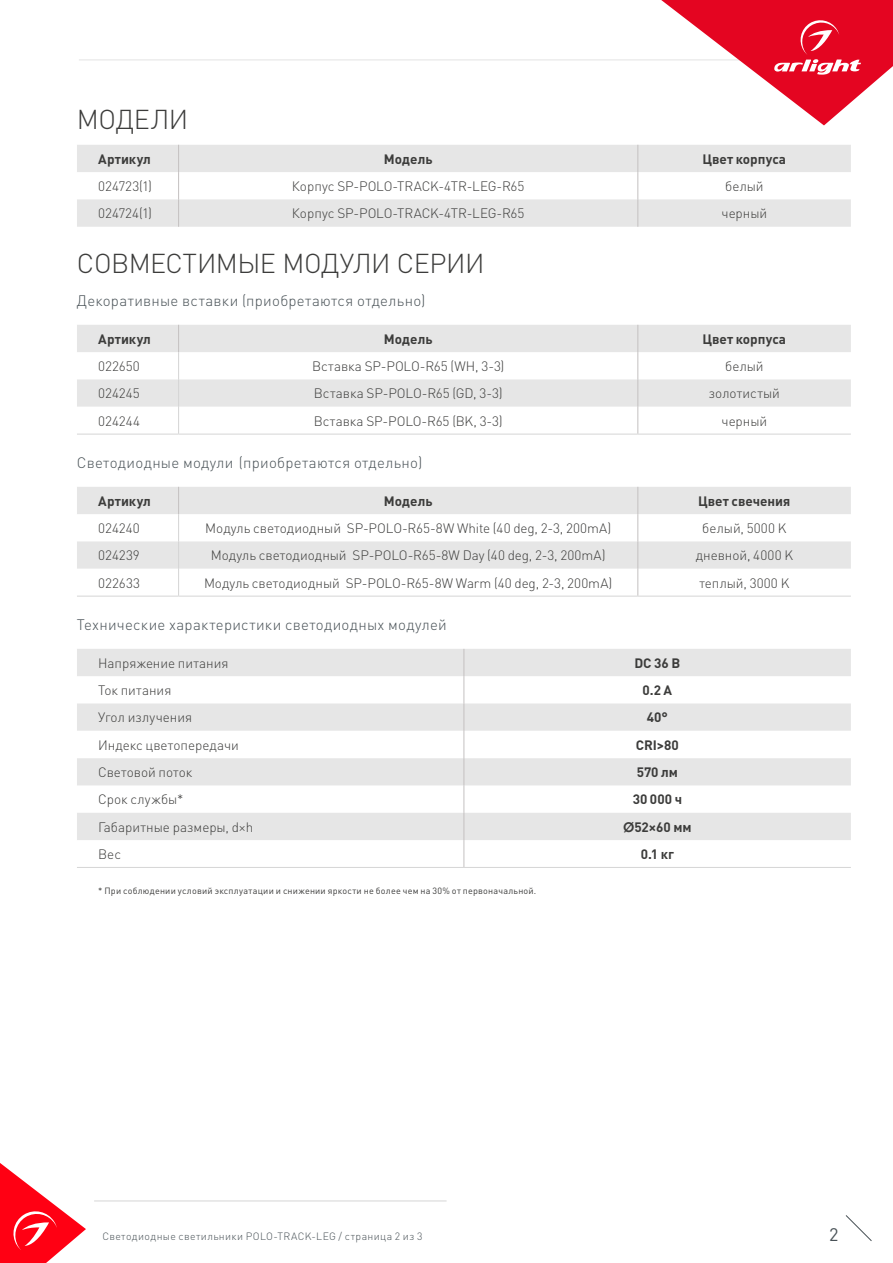
<style>
.page{position:relative;width:893px;height:1263px;background:#fff}
.page>*{position:absolute;margin:0;border:0;box-sizing:border-box;transform-origin:0 0}
.t1{font:300 27px "DIN Pro";letter-spacing:-.02em;color:#3c3c3b}
.t2{font:18px "DIN Pro";color:#485156}
.t3{font:300 15px "DIN Pro";letter-spacing:.02em;color:#485156}
.t4{font:300 13.5px "DIN Pro";color:#3c3c3b}
.t5{font:700 13.5px "DIN Pro";color:#3c3c3b}
.t6{font:300 10.5px "DIN Pro";letter-spacing:.04em;color:#485156}
.t7{font:9px "DIN Pro";letter-spacing:.025em;color:#3c3c3b}
.s1{font-family:"Century Gothic"}
</style>
<div class="page">
<hr style="left:79px;top:60px;width:664px;height:1px;background:#e3e3e3">
<svg style="left:845px;top:1215px;width:27px;height:26px"></svg>
<hr style="left:94px;top:1200px;width:352px;height:1px;background:#e3e3e3">
<svg style="left:77px;top:145px;width:774px;height:82px;fill:#e6e6e6"></svg>
<svg style="left:178px;top:145px;width:1px;height:82px"></svg>
<svg style="left:637px;top:145px;width:1px;height:82px"></svg>
<svg style="left:77px;top:325px;width:774px;height:109px"></svg>
<hr style="left:77px;top:434px;width:102px;height:1px;background:#d5d5d5">
<hr style="left:179px;top:434px;width:459px;height:1px;background:#d5d5d5">
<hr style="left:638px;top:434px;width:213px;height:1px;background:#d5d5d5">
<svg style="left:77px;top:487px;width:774px;height:109px"></svg>
<hr style="left:77px;top:596px;width:102px;height:1px;background:#d5d5d5">
<hr style="left:179px;top:596px;width:459px;height:1px;background:#d5d5d5">
<hr style="left:638px;top:596px;width:213px;height:1px;background:#d5d5d5">
<svg style="left:77px;top:649px;width:774px;height:218px"></svg>
<hr style="left:77px;top:867px;width:387px;height:1px;background:#d5d5d5">
<hr style="left:464px;top:867px;width:387px;height:1px;background:#d5d5d5">
<svg style="left:661px;top:0;width:232px;height:125px"></svg>
<svg style="left:0;top:1163px;width:86px;height:100px"></svg>
<h1 class="t1" style="left:77px;top:101px;width:113px">МОДЕЛИ</h1>
<p class="t5" style="left:98px;top:150px;width:54px">Артикул</p>
<p class="t5" style="left:384px;top:150px;width:50px">Модель</p>
<p class="t5" style="left:703px;top:150px;width:85px">Цвет корпуса</p>
<p class="t4" style="left:98px;top:177px;width:55px">024723(1)</p>
<p class="t4" style="left:292px;top:177px;width:234px">Корпус SP-POLO-TRACK-4TR-LEG-R65</p>
<p class="t4" style="left:725px;top:177px;width:40px">белый</p>
<p class="t4" style="left:98px;top:204px;width:55px">024724(1)</p>
<p class="t4" style="left:292px;top:204px;width:234px">Корпус SP-POLO-TRACK-4TR-LEG-R65</p>
<p class="t4" style="left:721px;top:204px;width:47px">черный</p>
<h1 class="t1" style="left:77px;top:245px;width:409px">СОВМЕСТИМЫЕ МОДУЛИ СЕРИИ</h1>
<p class="t3" style="left:77px;top:290px;width:350px">Декоративные вставки (приобретаются отдельно)</p>
<p class="t5" style="left:98px;top:330px;width:54px">Артикул</p>
<p class="t5" style="left:384px;top:330px;width:50px">Модель</p>
<p class="t5" style="left:703px;top:330px;width:85px">Цвет корпуса</p>
<p class="t4" style="left:98px;top:357px;width:43px">022650</p>
<p class="t4" style="left:312px;top:357px;width:194px">Вставка SP-POLO-R65 (WH, 3-3)</p>
<p class="t4" style="left:725px;top:357px;width:40px">белый</p>
<p class="t4" style="left:98px;top:384px;width:43px">024245</p>
<p class="t4" style="left:314px;top:384px;width:190px">Вставка SP-POLO-R65 (GD, 3-3)</p>
<p class="t4" style="left:709px;top:384px;width:73px">золотистый</p>
<p class="t4" style="left:98px;top:411px;width:43px">024244</p>
<p class="t4" style="left:314px;top:411px;width:190px">Вставка SP-POLO-R65 (BK, 3-3)</p>
<p class="t4" style="left:721px;top:411px;width:47px">черный</p>
<p class="t3" style="left:77px;top:452px;width:347px">Светодиодные модули (приобретаются отдельно)</p>
<p class="t5" style="left:98px;top:492px;width:54px">Артикул</p>
<p class="t5" style="left:384px;top:492px;width:50px">Модель</p>
<p class="t5" style="left:698px;top:492px;width:94px">Цвет свечения</p>
<p class="t4" style="left:98px;top:519px;width:43px">024240</p>
<p class="t4" style="left:205px;top:519px;width:407px">Модуль светодиодный SP-POLO-R65-8W White (40 deg, 2-3, 200mA)</p>
<p class="t4" style="left:702px;top:519px;width:86px">белый, 5000 K</p>
<p class="t4" style="left:98px;top:546px;width:43px">024239</p>
<p class="t4" style="left:211px;top:546px;width:396px">Модуль светодиодный SP-POLO-R65-8W Day (40 deg, 2-3, 200mA)</p>
<p class="t4" style="left:696px;top:546px;width:99px">дневной, 4000 K</p>
<p class="t4" style="left:98px;top:573px;width:43px">022633</p>
<p class="t4" style="left:204px;top:573px;width:410px">Модуль светодиодный SP-POLO-R65-8W Warm (40 deg, 2-3, 200mA)</p>
<p class="t4" style="left:699px;top:573px;width:91px">теплый, 3000 K</p>
<p class="t3" style="left:77px;top:614px;width:371px">Технические характеристики светодиодных модулей</p>
<p class="t4" style="left:98px;top:654px;width:132px">Напряжение питания</p>
<p class="t5" style="left:634px;top:654px;width:47px">DC 36 В</p>
<p class="t4" style="left:98px;top:681px;width:75px">Ток питания</p>
<p class="t5" style="left:643px;top:681px;width:31px">0.2 А</p>
<p class="t4" style="left:98px;top:708px;width:95px">Угол излучения</p>
<p class="t5" style="left:647px;top:708px;width:23px">40°</p>
<p class="t4" style="left:98px;top:735px;width:142px">Индекс цветопередачи</p>
<p class="t5" style="left:636px;top:735px;width:45px">CRI&gt;80</p>
<p class="t4" style="left:98px;top:763px;width:96px">Световой поток</p>
<p class="t5" style="left:637px;top:763px;width:43px">570 лм</p>
<p class="t4" style="left:98px;top:790px;width:87px">Срок службы*</p>
<p class="t5" style="left:633px;top:790px;width:51px">30 000 ч</p>
<p class="t4" style="left:98px;top:817px;width:156px">Габаритные размеры, d×h</p>
<p class="t5" style="left:623px;top:817px;width:70px"><span class="s1">Ø</span>52×60 мм</p>
<p class="t4" style="left:98px;top:845px;width:24px">Вес</p>
<p class="t5" style="left:641px;top:845px;width:35px">0.1 кг</p>
<p class="t7" style="left:98px;top:884px;width:440px">* При соблюдении условий эксплуатации и снижении яркости не более чем на 30% от первоначальной.</p>
<p class="t6" style="left:102px;top:1229px;width:322px">Светодиодные светильники POLO-TRACK-LEG / страница 2 из 3</p>
<h2 class="t2" style="left:829px;top:1222px;width:11px">2</h2>
</div>
